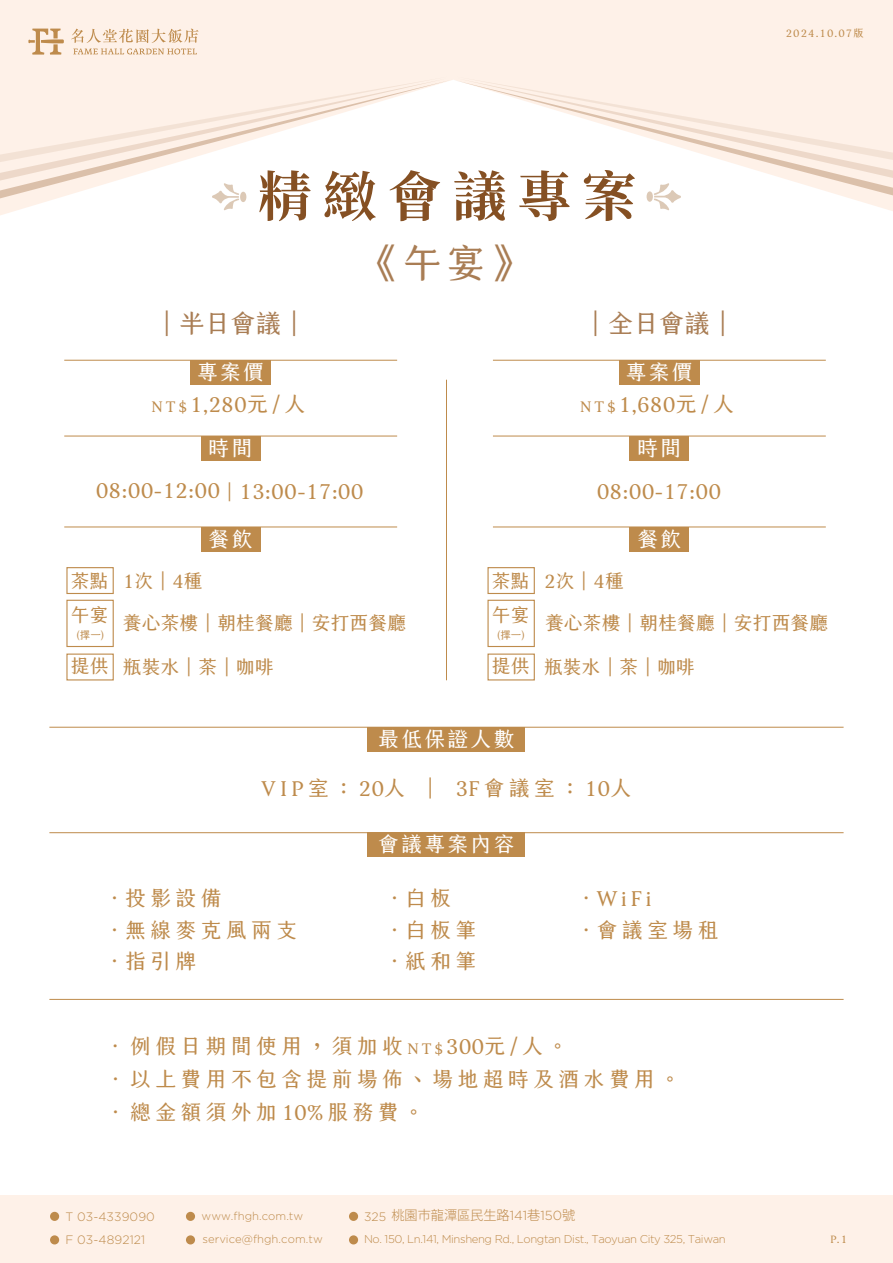
<style>
.page{position:relative;width:893px;height:1263px;background:#fff}
.page>*{position:absolute;margin:0;border:0;box-sizing:border-box;transform-origin:0 0}
.t1{font:700 54px "Source Han Serif TC";letter-spacing:.2em;color:#855023}
.t2{font:39.45px "creamfont 2.0 Regular";color:#a97d54}
.t3{font:25.5px "creamfont 2.0 Regular";color:#a97d54}
.t4{font:21px/31.5px "creamfont 2.0 Regular";letter-spacing:.2em;color:#be8b4c}
.t5{font:21px "creamfont 2.0 Regular";letter-spacing:.1em;color:#fff}
.t6{font:21px "creamfont 2.0 Regular";color:#be8b4c}
.t7{font:18.9px/34.2px "creamfont 2.0 Regular";color:#be8b4c}
.t8{font:300 13.2px "Koz Go Pr 6 N";color:#be8b4c}
.t9{font:300 12.15px "Gotham";letter-spacing:.01em;color:#be8b4c}
.t10{font:300 11.25px "Gotham";letter-spacing:-.035em;color:#be8b4c}
.t11{font:300 11.25px "Gotham";letter-spacing:.005em;color:#be8b4c}
.t12{font:10.5px "creamfont 2.0 Regular";letter-spacing:.1em;color:#be8b4c}
.s1{font-size:15px}
.s2{font-size:18.9px}
.s3{font-family:"Gotham";font-size:12.15px}
.s4{font-family:"Gotham"}
</style>
<div class="page">
<hr style="left:49px;top:727px;width:795px;height:1px;background:#be8b4c">
<hr style="left:64px;top:527px;width:333px;height:1px;background:#be8b4c">
<hr style="left:64px;top:436px;width:333px;height:1px;background:#be8b4c">
<hr style="left:64px;top:360px;width:333px;height:1px;background:#be8b4c">
<hr style="left:446px;top:380px;width:1px;height:300px;background:#be8b4c">
<div style="left:201px;top:527px;width:59px;height:24px;background:#be8b4c"></div>
<div style="left:201px;top:436px;width:59px;height:24px;background:#be8b4c"></div>
<div style="left:190px;top:360px;width:81px;height:24px;background:#be8b4c"></div>
<hr style="left:493px;top:527px;width:333px;height:1px;background:#be8b4c">
<hr style="left:493px;top:436px;width:333px;height:1px;background:#be8b4c">
<hr style="left:493px;top:360px;width:333px;height:1px;background:#be8b4c">
<div style="left:630px;top:527px;width:59px;height:24px;background:#be8b4c"></div>
<div style="left:630px;top:436px;width:59px;height:24px;background:#be8b4c"></div>
<div style="left:619px;top:360px;width:81px;height:24px;background:#be8b4c"></div>
<hr style="left:49px;top:832px;width:795px;height:1px;background:#be8b4c">
<hr style="left:49px;top:999px;width:795px;height:1px;background:#be8b4c">
<div style="left:368px;top:833px;width:157px;height:24px;background:#be8b4c"></div>
<div style="left:368px;top:727px;width:157px;height:24px;background:#be8b4c"></div>
<svg style="left:0;top:0;width:893px;height:215px;background:#fef2ea"></svg>
<svg style="left:452px;top:169px;width:441px;height:36px"></svg>
<svg style="left:457px;top:169px;width:436px;height:20px"></svg>
<svg style="left:0;top:169px;width:452px;height:36px"></svg>
<svg style="left:0;top:169px;width:447px;height:20px"></svg>
<svg style="left:0;top:76px;width:893px;height:93px"></svg>
<div style="left:240px;top:192px;width:6px;height:10px;background:#dcc9b6;border-radius:50%"></div>
<svg style="left:212px;top:183px;width:27px;height:27px"></svg>
<div style="left:647px;top:191px;width:6px;height:11px;background:#dcc9b6;border-radius:50%"></div>
<svg style="left:654px;top:183px;width:27px;height:27px"></svg>
<div style="left:66px;top:567px;width:48px;height:27px;border:1px solid #be8b4c"></div>
<div style="left:66px;top:653px;width:48px;height:27px;border:1px solid #be8b4c"></div>
<div style="left:66px;top:600px;width:48px;height:47px;border:1px solid #be8b4c"></div>
<div style="left:487px;top:567px;width:48px;height:27px;border:1px solid #be8b4c"></div>
<div style="left:487px;top:653px;width:48px;height:27px;border:1px solid #be8b4c"></div>
<div style="left:487px;top:600px;width:48px;height:47px;border:1px solid #be8b4c"></div>
<svg style="left:28px;top:29px;width:36px;height:26px"></svg>
<svg style="left:71px;top:29px;width:128px;height:25px;background:#f0dbc7"></svg>
<div style="left:0;top:1195px;width:893px;height:68px;background:#fef1e8"></div>
<div style="left:50px;top:1212px;width:9px;height:9px;background:#be8b4c;border-radius:50%"></div>
<div style="left:50px;top:1235px;width:9px;height:9px;background:#be8b4c;border-radius:50%"></div>
<div style="left:186px;top:1212px;width:9px;height:9px;background:#be8b4c;border-radius:50%"></div>
<div style="left:186px;top:1235px;width:9px;height:9px;background:#be8b4c;border-radius:50%"></div>
<div style="left:349px;top:1212px;width:9px;height:9px;background:#be8b4c;border-radius:50%"></div>
<div style="left:349px;top:1235px;width:9px;height:9px;background:#be8b4c;border-radius:50%"></div>
<h1 class="t1" style="left:258px;top:166px;width:379px">精緻會議專案</h1>
<h2 class="t2" style="left:360px;top:227px;width:171px">《午宴》</h2>
<p class="t3" style="left:154px;top:300px;width:154px">｜半日會議｜</p>
<p class="t3" style="left:583px;top:300px;width:154px">｜全日會議｜</p>
<p class="t5" style="left:197px;top:352px;width:69px">專案價</p>
<p class="t5" style="left:626px;top:352px;width:69px">專案價</p>
<p class="t4" style="left:151px;top:386px;width:156px"><span class="s1">NT$</span>1,280元/人</p>
<p class="t4" style="left:580px;top:386px;width:156px"><span class="s1">NT$</span>1,680元/人</p>
<p class="t5" style="left:209px;top:428px;width:46px">時間</p>
<p class="t5" style="left:637px;top:428px;width:46px">時間</p>
<p class="t6" style="left:96px;top:471px;width:270px">08:00-12:00<span class="s2">｜</span>13:00-17:00</p>
<p class="t5" style="left:209px;top:519px;width:46px">餐飲</p>
<p class="t4" style="left:597px;top:472px;width:126px">08:00-17:00</p>
<p class="t5" style="left:637px;top:519px;width:46px">餐飲</p>
<p class="t12" style="left:786px;top:24px;width:80px">2024.10.07版</p>
<p class="t7" style="left:71px;top:561px;width:39px">茶點午宴</p>
<p class="t12" style="left:77px;top:625px;width:29px">(擇一)</p>
<p class="t7" style="left:71px;top:646px;width:39px">提供</p>
<p class="t7" style="left:123px;top:561px;width:81px">1次｜4種</p>
<p class="t7" style="left:123px;top:603px;width:285px">養心茶樓｜朝桂餐廳｜安打西餐廳</p>
<p class="t7" style="left:123px;top:647px;width:153px">瓶裝水｜茶｜咖啡</p>
<p class="t7" style="left:492px;top:561px;width:39px">茶點午宴</p>
<p class="t12" style="left:497px;top:625px;width:29px">(擇一)</p>
<p class="t7" style="left:492px;top:646px;width:39px">提供</p>
<p class="t7" style="left:544px;top:561px;width:81px">2次｜4種</p>
<p class="t7" style="left:545px;top:603px;width:285px">養心茶樓｜朝桂餐廳｜安打西餐廳</p>
<p class="t7" style="left:544px;top:647px;width:153px">瓶裝水｜茶｜咖啡</p>
<p class="t5" style="left:378px;top:719px;width:138px">最低保證人數</p>
<p class="t4" style="left:262px;top:769px;width:371px">VIP室：20人 ｜ 3F會議室：10人</p>
<p class="t5" style="left:378px;top:825px;width:138px">會議專案內容</p>
<p class="t4" style="left:104px;top:880px;width:195px">．投影設備<br>．無線麥克風兩支．指引牌</p>
<p class="t4" style="left:384px;top:880px;width:94px">．白板．白板筆．紙和筆</p>
<p class="t4" style="left:576px;top:880px;width:144px">．WiFi<br>．會議室場租</p>
<p class="t4" style="left:105px;top:1027px;width:577px;line-height:33px">．例假日期間使用，須加收<span class="s1">NT$</span>300元/人。<br>．以上費用不包含提前場佈、場地超時及酒水費用。．總金額須外加10%服務費。</p>
<p class="t9" style="left:65px;top:1208px;width:91px">T 03-4339090</p>
<p class="t8" style="left:364px;top:1208px;width:213px"><span class="s3">325</span> 桃園市龍潭區民生路<span class="s4">141</span>巷<span class="s4">150</span>號</p>
<p class="t9" style="left:65px;top:1232px;width:81px">F 03-4892121</p>
<p class="t11" style="left:202px;top:1232px;width:122px">service@fhgh.com.tw</p>
<p class="t10" style="left:364px;top:1232px;width:363px">No. 150, Ln.141, Minsheng Rd., Longtan Dist., Taoyuan City 325, Taiwan</p>
<p class="t11" style="left:202px;top:1209px;width:103px">www.fhgh.com.tw</p>
<p class="t12" style="left:830px;top:1230px;width:18px">P.1</p>
</div>
